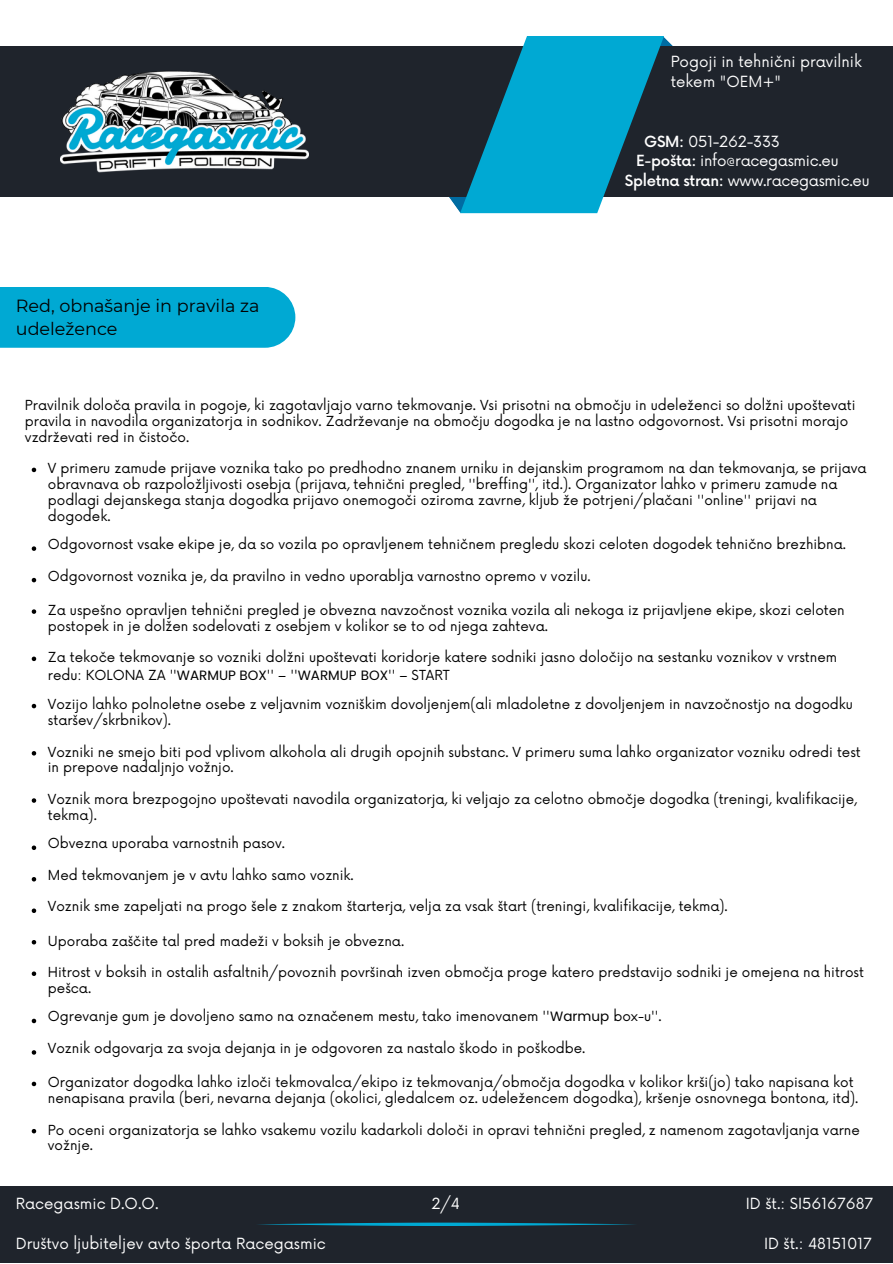
<style>
.page{position:relative;width:893px;height:1264px;background:#fff}
.page>*{position:absolute;margin:0;border:0;box-sizing:border-box;transform-origin:0 0}
.t1{font:17.55px/23.5px "Montserrat";color:#000}
.t2{font:15px/20.2px "Now";color:#fff}
.t3{font:15px "Now";letter-spacing:-.02em;color:#fff}
.t4{font:13.5px/15.8px "Now";color:#000}
.s1{font-weight:500}
.s2{font-family:"Poppins"}
</style>
<div class="page">
<div style="left:0;top:46px;width:892px;height:151px;background:#1f242c"></div>
<div style="left:0;top:1186px;width:892px;height:76px;background:#1f242c"></div>
<svg style="left:449px;top:36px;width:224px;height:177px"></svg>
<img style="left:61px;top:71px;width:247px;height:101px">
<svg style="left:258px;top:1222px;width:377px;height:3px"></svg>
<svg style="left:32px;top:467px;width:4px;height:5px"></svg>
<svg style="left:32px;top:546px;width:4px;height:5px"></svg>
<svg style="left:32px;top:578px;width:4px;height:4px"></svg>
<svg style="left:32px;top:609px;width:4px;height:5px"></svg>
<svg style="left:32px;top:656px;width:4px;height:5px"></svg>
<svg style="left:32px;top:703px;width:4px;height:5px"></svg>
<svg style="left:32px;top:751px;width:4px;height:4px"></svg>
<svg style="left:32px;top:798px;width:4px;height:4px"></svg>
<svg style="left:32px;top:845px;width:4px;height:5px"></svg>
<svg style="left:32px;top:877px;width:4px;height:4px"></svg>
<svg style="left:32px;top:908px;width:4px;height:5px"></svg>
<svg style="left:32px;top:940px;width:4px;height:4px"></svg>
<svg style="left:32px;top:971px;width:4px;height:5px"></svg>
<svg style="left:32px;top:1018px;width:4px;height:5px"></svg>
<svg style="left:32px;top:1050px;width:4px;height:4px"></svg>
<svg style="left:32px;top:1081px;width:4px;height:5px"></svg>
<svg style="left:32px;top:1129px;width:4px;height:4px"></svg>
<div style="left:0;top:287px;width:295px;height:60px;background:#00a9d3"></div>
<p class="t2" style="left:670px;top:52px;width:192px">Pogoji in tehnični pravilnik tekem "OEM+"</p>
<p class="t3" style="left:644px;top:133px;width:137px"><span class="s1">GSM:</span> 051-262-333</p>
<p class="t1" style="left:16px;top:293px;width:245px">Red, obnašanje in pravila za udeležence</p>
<p class="t3" style="left:636px;top:153px;width:204px"><span class="s1">E-pošta:</span> info@racegasmic.eu</p>
<p class="t3" style="left:625px;top:172px;width:246px"><span class="s1">Spletna stran:</span> www.racegasmic.eu</p>
<p class="t4" style="left:25px;top:398px;width:831px">Pravilnik določa pravila in pogoje, ki zagotavljajo varno tekmovanje. Vsi prisotni na območju in udeleženci so dolžni upoštevati pravila in navodila organizatorja in sodnikov. Zadrževanje na območju dogodka je na lastno odgovornost. Vsi prisotni morajo vzdrževati red in čistočo.</p>
<p class="t4" style="left:48px;top:461px;width:820px">V primeru zamude prijave voznika tako po predhodno znanem urniku in dejanskim programom na dan tekmovanja, se prijava obravnava ob razpoložljivosti osebja (prijava, tehnični pregled, ''breffing'', itd.). Organizator lahko v primeru zamude na podlagi dejanskega stanja dogodka prijavo onemogoči oziroma zavrne, kljub že potrjeni/plačani ''online'' prijavi na dogodek.</p>
<p class="t4" style="left:48px;top:537px;width:799px">Odgovornost vsake ekipe je, da so vozila po opravljenem tehničnem pregledu skozi celoten dogodek tehnično brezhibna.</p>
<p class="t4" style="left:48px;top:568px;width:544px">Odgovornost voznika je, da pravilno in vedno uporablja varnostno opremo v vozilu.</p>
<p class="t4" style="left:48px;top:603px;width:798px">Za uspešno opravljen tehnični pregled je obvezna navzočnost voznika vozila ali nekoga iz prijavljene ekipe, skozi celoten postopek in je dolžen sodelovati z osebjem v kolikor se to od njega zahteva.</p>
<p class="t4" style="left:48px;top:649px;width:790px;line-height:17.5px">Za tekoče tekmovanje so vozniki dolžni upoštevati koridorje katere sodniki jasno določijo na sestanku voznikov v vrstnem redu: KOLONA ZA ''<span class="s2">WARMUP BOX</span>'' – ''<span class="s2">WARMUP BOX</span>'' – START</p>
<p class="t4" style="left:48px;top:697px;width:806px">Vozijo lahko polnoletne osebe z veljavnim vozniškim dovoljenjem(ali mladoletne z dovoljenjem in navzočnostjo na dogodku staršev/skrbnikov).</p>
<p class="t4" style="left:48px;top:744px;width:814px">Vozniki ne smejo biti pod vplivom alkohola ali drugih opojnih substanc. V primeru suma lahko organizator vozniku odredi test in prepove nadaljnjo vožnjo.</p>
<p class="t4" style="left:48px;top:791px;width:810px">Voznik mora brezpogojno upoštevati navodila organizatorja, ki veljajo za celotno območje dogodka (treningi, kvalifikacije, tekma).</p>
<p class="t4" style="left:48px;top:836px;width:239px">Obvezna uporaba varnostnih pasov.</p>
<p class="t4" style="left:48px;top:867px;width:307px">Med tekmovanjem je v avtu lahko samo voznik.</p>
<p class="t4" style="left:48px;top:899px;width:681px">Voznik sme zapeljati na progo šele z znakom štarterja, velja za vsak štart (treningi, kvalifikacije, tekma).</p>
<p class="t4" style="left:48px;top:933px;width:358px">Uporaba zaščite tal pred madeži v boksih je obvezna.</p>
<p class="t4" style="left:48px;top:965px;width:817px">Hitrost v boksih in ostalih asfaltnih/povoznih površinah izven območja proge katero predstavijo sodniki je omejena na hitrost pešca.</p>
<p class="t4" style="left:48px;top:1008px;width:615px">Ogrevanje gum je dovoljeno samo na označenem mestu, tako imenovanem ''<span class="s2">Warmup</span> box-u''.</p>
<p class="t4" style="left:48px;top:1040px;width:539px">Voznik odgovarja za svoja dejanja in je odgovoren za nastalo škodo in poškodbe.</p>
<p class="t4" style="left:48px;top:1075px;width:811px">Organizator dogodka lahko izloči tekmovalca/ekipo iz tekmovanja/območja dogodka v kolikor krši(jo) tako napisana kot nenapisana pravila (beri, nevarna dejanja (okolici, gledalcem oz. udeležencem dogodka), kršenje osnovnega bontona, itd).</p>
<p class="t4" style="left:48px;top:1122px;width:813px">Po oceni organizatorja se lahko vsakemu vozilu kadarkoli določi in opravi tehnični pregled, z namenom zagotavljanja varne vožnje.</p>
<p class="t2" style="left:16px;top:1193px;width:144px">Racegasmic D.O.O.</p>
<p class="t2" style="left:16px;top:1234px;width:311px">Društvo ljubiteljev avto športa Racegasmic</p>
<p class="t2" style="left:431px;top:1193px;width:30px">2/4</p>
<p class="t2" style="left:745px;top:1193px;width:129px">ID št.: SI56167687</p>
<p class="t2" style="left:764px;top:1234px;width:109px">ID št.: 48151017</p>
</div>
